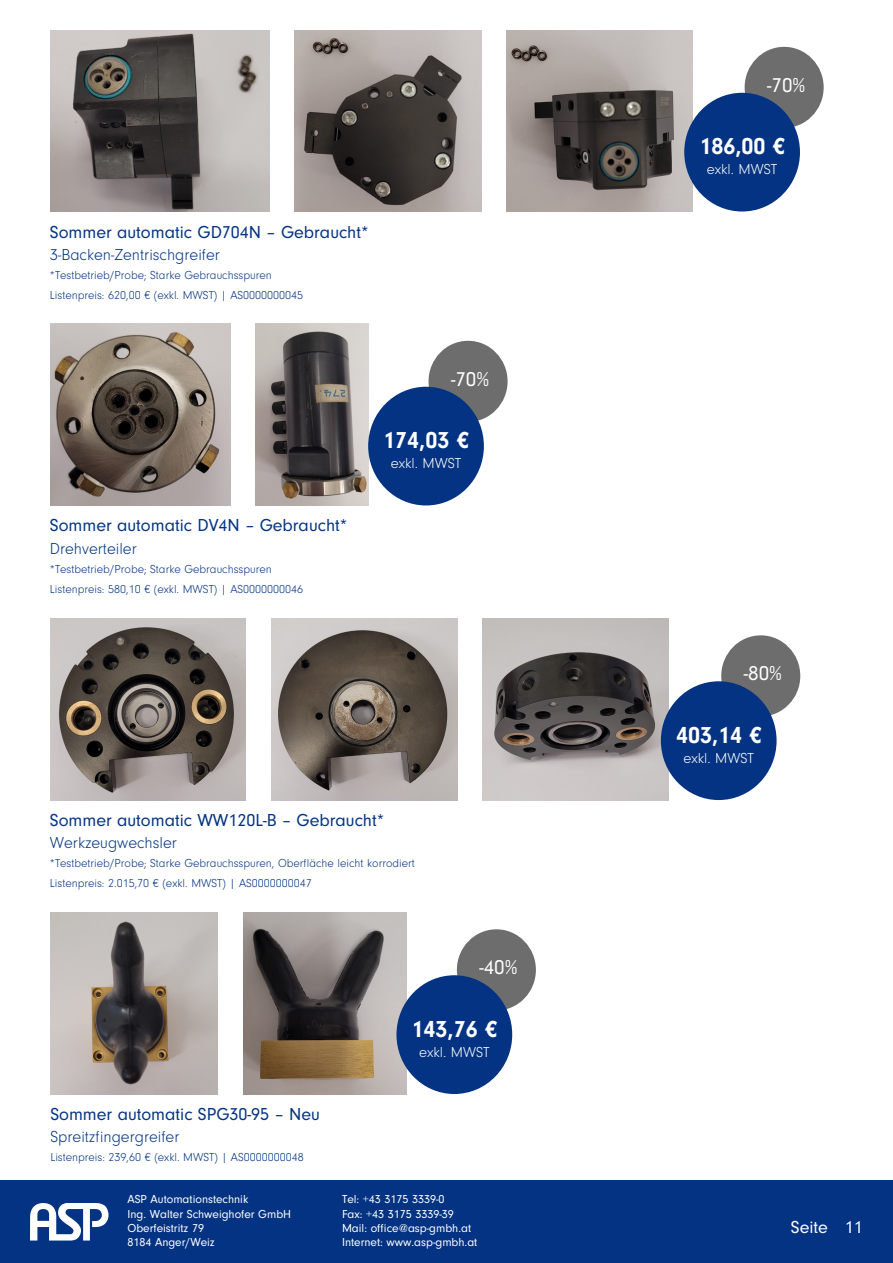
<style>
.page{position:relative;width:893px;height:1263px;background:#fff}
.page>*{position:absolute;margin:0;border:0;box-sizing:border-box;transform-origin:0 0}
.t1{font:700 24px "Neuzeit Gro";color:#fff}
.t2{font:21px "Neuzeit Gro";color:#fff}
.t3{font:18px "Neuzeit Gro";color:#033382}
.t4{font:18px "Neuzeit Gro";color:#fff}
.t5{font:300 16.5px "Neuzeit Gro";color:#033382}
.t6{font:300 15px "Neuzeit Gro";color:#fff}
.t7{font:300 12px "Neuzeit Gro";color:#033382}
.t8{font:12px/14.4px "Neuzeit Gro";color:#fff}
</style>
<div class="page">
<div style="left:0;top:1180px;width:893px;height:83px;background:#033382"></div>
<svg style="left:30px;top:1203px;width:79px;height:37px"></svg>
<div style="left:745px;top:47px;width:79px;height:81px;background:#6d6d6d;border-radius:50%"></div>
<div style="left:721px;top:635px;width:79px;height:81px;background:#6d6d6d;border-radius:50%"></div>
<div style="left:429px;top:341px;width:79px;height:81px;background:#6d6d6d;border-radius:50%"></div>
<img style="left:50px;top:30px;width:219px;height:182px">
<img style="left:50px;top:618px;width:195px;height:182px">
<img style="left:50px;top:324px;width:180px;height:181px">
<img style="left:295px;top:30px;width:186px;height:182px">
<img style="left:271px;top:618px;width:186px;height:182px">
<img style="left:256px;top:324px;width:113px;height:181px">
<img style="left:507px;top:30px;width:186px;height:182px">
<img style="left:483px;top:618px;width:186px;height:182px">
<div style="left:684px;top:93px;width:116px;height:119px;background:#033382;border-radius:50%"></div>
<div style="left:661px;top:681px;width:116px;height:119px;background:#033382;border-radius:50%"></div>
<div style="left:368px;top:387px;width:116px;height:118px;background:#033382;border-radius:50%"></div>
<div style="left:457px;top:929px;width:79px;height:81px;background:#6d6d6d;border-radius:50%"></div>
<img style="left:51px;top:912px;width:166px;height:182px">
<img style="left:244px;top:912px;width:163px;height:182px">
<div style="left:396px;top:975px;width:116px;height:119px;background:#033382;border-radius:50%"></div>
<p class="t3" style="left:50px;top:222px;width:320px">Sommer automatic GD704N – Gebraucht*</p>
<p class="t5" style="left:50px;top:246px;width:171px">3-Backen-Zentrischgreifer</p>
<p class="t7" style="left:50px;top:268px;width:223px">*Testbetrieb/Probe; Starke Gebrauchsspuren</p>
<p class="t7" style="left:50px;top:288px;width:255px">Listenpreis: 620,00 € (exkl. MWST) | AS0000000045</p>
<p class="t3" style="left:50px;top:516px;width:299px">Sommer automatic DV4N – Gebraucht*</p>
<p class="t5" style="left:50px;top:540px;width:88px">Drehverteiler</p>
<p class="t7" style="left:50px;top:562px;width:223px">*Testbetrieb/Probe; Starke Gebrauchsspuren</p>
<p class="t7" style="left:50px;top:582px;width:255px">Listenpreis: 580,10 € (exkl. MWST) | AS0000000046</p>
<p class="t2" style="left:451px;top:368px;width:40px">-70%</p>
<p class="t1" style="left:383px;top:427px;width:87px">174,03 €</p>
<p class="t6" style="left:391px;top:455px;width:72px">exkl. MWST</p>
<p class="t3" style="left:50px;top:810px;width:336px">Sommer automatic WW120L-B – Gebraucht*</p>
<p class="t5" style="left:50px;top:834px;width:129px">Werkzeugwechsler</p>
<p class="t7" style="left:50px;top:857px;width:366px">*Testbetrieb/Probe; Starke Gebrauchsspuren, Oberfläche leicht korrodiert</p>
<p class="t7" style="left:50px;top:877px;width:263px">Listenpreis: 2.015,70 € (exkl. MWST) | AS0000000047</p>
<p class="t3" style="left:50px;top:1104px;width:271px">Sommer automatic SPG30-95 – Neu</p>
<p class="t5" style="left:50px;top:1128px;width:131px">Spreitzfingergreifer</p>
<p class="t7" style="left:50px;top:1151px;width:255px">Listenpreis: 239,60 € (exkl. MWST) | AS0000000048</p>
<p class="t2" style="left:479px;top:956px;width:40px">-40%</p>
<p class="t1" style="left:412px;top:1015px;width:87px">143,76 €</p>
<p class="t6" style="left:419px;top:1044px;width:72px">exkl. MWST</p>
<p class="t8" style="left:128px;top:1192px;width:165px">ASP Automationstechnik<br>Ing. Walter Schweighofer GmbH<br>Oberfeistritz 79<br>8184 Anger/Weiz</p>
<p class="t8" style="left:342px;top:1192px;width:137px">Tel: +43 3175 3339-0<br>Fax: +43 3175 3339-39<br>Mail: office@asp-gmbh.at<br>Internet: www.asp-gmbh.at</p>
<p class="t2" style="left:767px;top:74px;width:40px">-70%</p>
<p class="t1" style="left:699px;top:133px;width:87px">186,00 €</p>
<p class="t6" style="left:707px;top:162px;width:72px">exkl. MWST</p>
<p class="t2" style="left:744px;top:662px;width:40px">-80%</p>
<p class="t1" style="left:676px;top:721px;width:87px">403,14 €</p>
<p class="t6" style="left:683px;top:750px;width:72px">exkl. MWST</p>
<h3 class="t4" style="left:791px;top:1217px;width:73px">Seite 11</h3>
</div>
